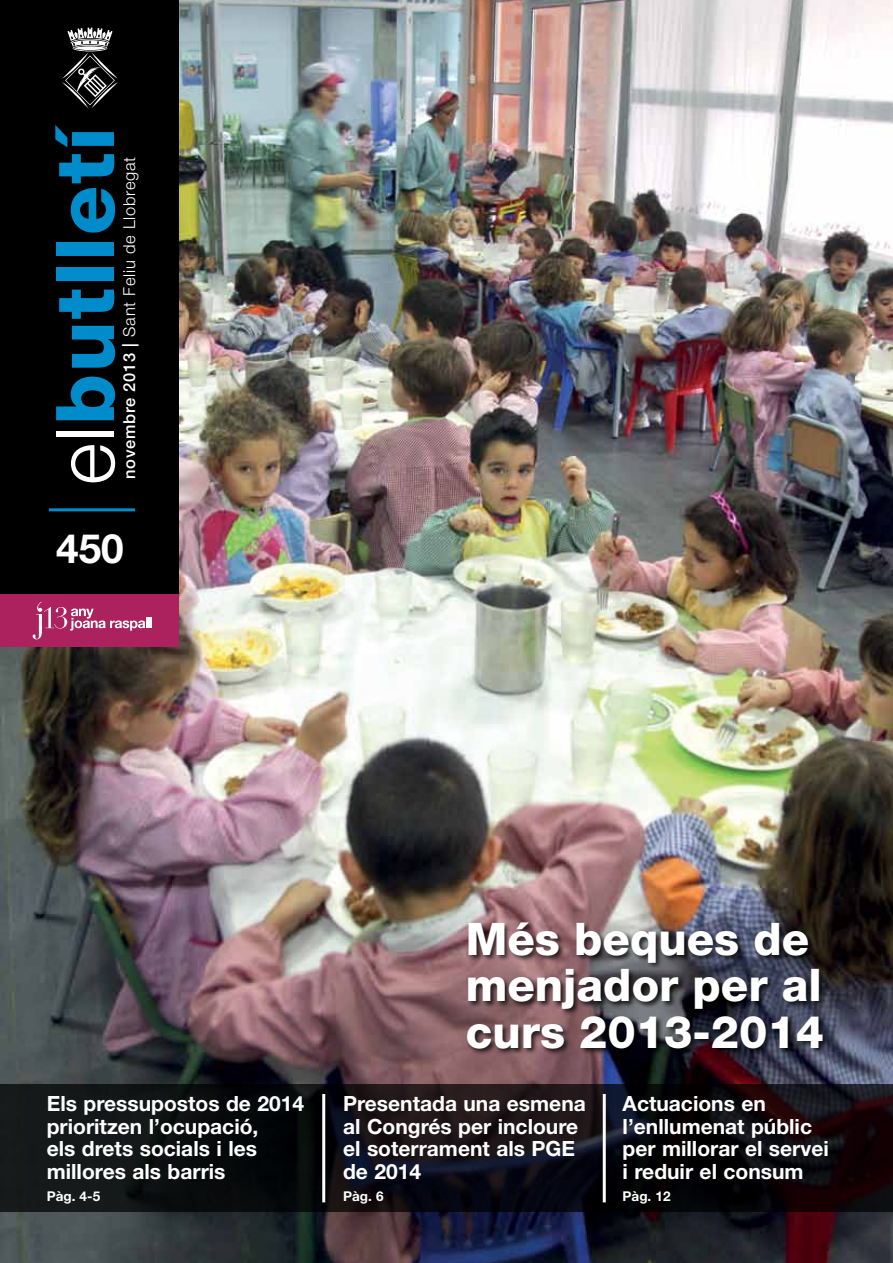
<style>
.page{position:relative;width:893px;height:1263px;background:#fff}
.page>*{position:absolute;margin:0;border:0;box-sizing:border-box;transform-origin:0 0}
.t1{font:800 81px "Helvetica Neue LT Std";letter-spacing:.02em;color:#008bca}
.t2{font:800 45px/46.5px "Helvetica Neue LT Std";color:#fff}
.t3{font:700 40.5px "Helvetica Neue LT Std";color:#fff}
.t4{font:700 21px/22.5px "Helvetica Neue LT Std";color:#fff}
.t5{font:300 16.5px "Helvetica Neue LT Std";letter-spacing:.04em;color:#fff}
.t6{font:700 13.5px "Helvetica Neue LT Std";color:#fff}
.s1{font-weight:300;color:#fff}
.s2{font-weight:500}
</style>
<div class="page">
<img style="left:0;top:0;width:893px;height:1263px">
<svg style="left:0;top:1084px;width:893px;height:128px;background:#0f0d11"></svg>
<div style="left:0;top:0;width:179px;height:594px;background:#000"></div>
<hr style="left:49px;top:508px;width:86px;height:3px;background:#008bca">
<div style="left:466px;top:921px;width:364px;height:135px;background:#000;opacity:.75"></div>
<hr style="left:322px;top:1094px;width:3px;height:108px;background:#fff">
<hr style="left:603px;top:1094px;width:3px;height:108px;background:#fff">
<svg style="left:62px;top:28px;width:56px;height:80px"></svg>
<div style="left:0;top:594px;width:179px;height:53px;background:#ab225e"></div>
<svg style="left:33px;top:602px;width:118px;height:37px"></svg>
<h1 class="t1" style="left:37px;top:485px;width:362px;rotate:-90deg"><span class="s1">el</span>butlletí</h1>
<p class="t5" style="left:119px;top:479px;width:323px;rotate:-90deg"><span class="s2">novembre 2013 |</span> Sant Feliu de Llobregat</p>
<h3 class="t3" style="left:56px;top:524px;width:69px">450</h3>
<p class="t4" style="left:47px;top:1092px;width:259px">Els pressupostos de 2014 prioritzen l’ocupació,<br>els drets socials i les millores als barris</p>
<p class="t6" style="left:47px;top:1188px;width:55px">Pàg. 4-5</p>
<h2 class="t2" style="left:466px;top:915px;width:360px">Més beques de menjador per al curs 2013-2014</h2>
<p class="t4" style="left:343px;top:1092px;width:244px">Presentada una esmena al Congrés per incloure el soterrament als PGE de 2014</p>
<p class="t6" style="left:343px;top:1188px;width:42px">Pàg. 6</p>
<p class="t4" style="left:623px;top:1092px;width:208px">Actuacions en l’enllumenat públic per millorar el servei i reduir el consum</p>
<p class="t6" style="left:623px;top:1188px;width:49px">Pàg. 12</p>
</div>
